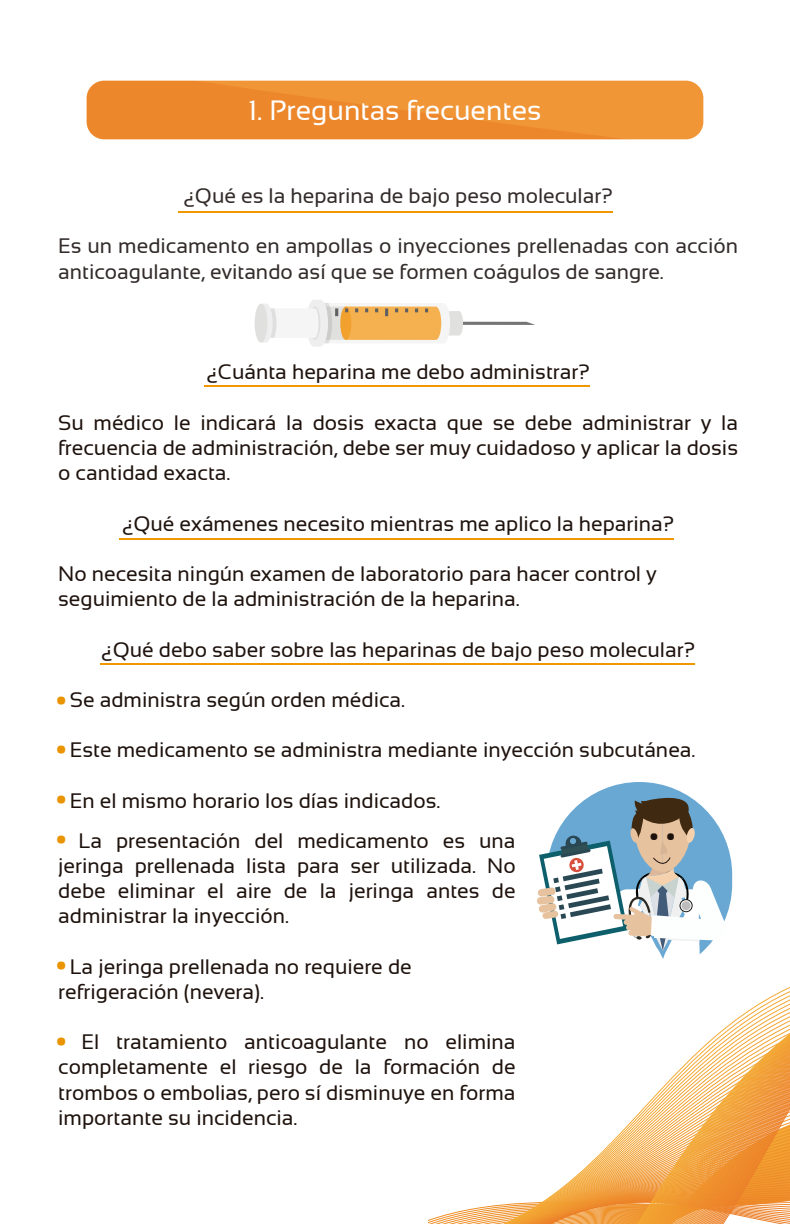
<style>
.page{position:relative;width:790px;height:1224px;background:#fff}
.page>*{position:absolute;margin:0;border:0;box-sizing:border-box;transform-origin:0 0}
.t1{font:700 38px/49.2px "Sansation";color:#e99400;text-align:justify}
.t2{font:700 32px "Sansation";color:#1e120d}
.t3{font:28px "Sansation";color:#fff}
.t4{font:21px/25.2px "Sansation";color:#1e120d;text-align:justify}
.t5{font:21px/25.2px "Sansation";color:#322b2a}
</style>
<div class="page">
<svg style="left:428px;top:987px;width:362px;height:237px"></svg>
<svg style="left:261px;top:300px;width:274px;height:47px"></svg>
<div style="left:255px;top:304px;width:12px;height:39px;background:#e0e0df;border-radius:50%"></div>
<hr style="left:178px;top:211px;width:434px;height:2px;background:#f19700">
<hr style="left:204px;top:385px;width:386px;height:2px;background:#f19700">
<hr style="left:119px;top:538px;width:554px;height:2px;background:#f19700">
<hr style="left:100px;top:663px;width:595px;height:2px;background:#f19700">
<svg style="left:537px;top:782px;width:195px;height:177px"></svg>
<svg style="left:87px;top:81px;width:609px;height:58px;background:#ed8e32"></svg>
<h3 class="t3" style="left:248px;top:95px;width:295px">1. Preguntas frecuentes</h3>
<p class="t5" style="left:184px;top:183px;width:431px">¿Qué es la heparina de bajo peso molecular?</p>
<p class="t5" style="left:58px;top:234px;width:681px">Es un medicamento en ampollas o inyecciones prellenadas con acción anticoagulante, evitando así que se formen coágulos de sangre.</p>
<p class="t4" style="left:206px;top:360px;width:385px">¿Cuánta heparina me debo administrar?</p>
<p class="t4" style="left:58px;top:410px;width:681px">Su médico le indicará la dosis exacta que se debe administrar y la frecuencia de administración, debe ser muy cuidadoso y aplicar la dosis o cantidad exacta.</p>
<p class="t4" style="left:122px;top:511px;width:554px">¿Qué exámenes necesito mientras me aplico la heparina?</p>
<p class="t4" style="left:58px;top:561px;width:600px">No necesita ningún examen de laboratorio para hacer control y seguimiento de la administración de la heparina.</p>
<p class="t4" style="left:101px;top:637px;width:595px">¿Qué debo saber sobre las heparinas de bajo peso molecular?</p>
<p class="t4" style="left:58px;top:687px;width:348px">• Se administra según orden médica.</p>
<p class="t4" style="left:58px;top:738px;width:639px">• Este medicamento se administra mediante inyección subcutánea.</p>
<p class="t4" style="left:58px;top:788px;width:384px">• En el mismo horario los días indicados.</p>
<p class="t4" style="left:58px;top:828px;width:459px">• La presentación del medicamento es una jeringa prellenada lista para ser utilizada. No debe eliminar el aire de la jeringa antes de administrar la inyección.</p>
<p class="t4" style="left:58px;top:954px;width:355px">• La jeringa prellenada no requiere de refrigeración (nevera).</p>
<p class="t4" style="left:58px;top:1029px;width:459px">• El tratamiento anticoagulante no elimina completamente el riesgo de la formación de trombos o embolias, pero sí disminuye en forma importante su incidencia.</p>
<h1 class="t1" style="left:55px;top:677px;width:13px">• • •</h1>
<h1 class="t1" style="left:55px;top:816px;width:13px">•</h1>
<h2 class="t2" style="left:649px;top:819px;width:28px">••</h2>
<h1 class="t1" style="left:55px;top:928px;width:13px;line-height:75.6px">• •</h1>
</div>
